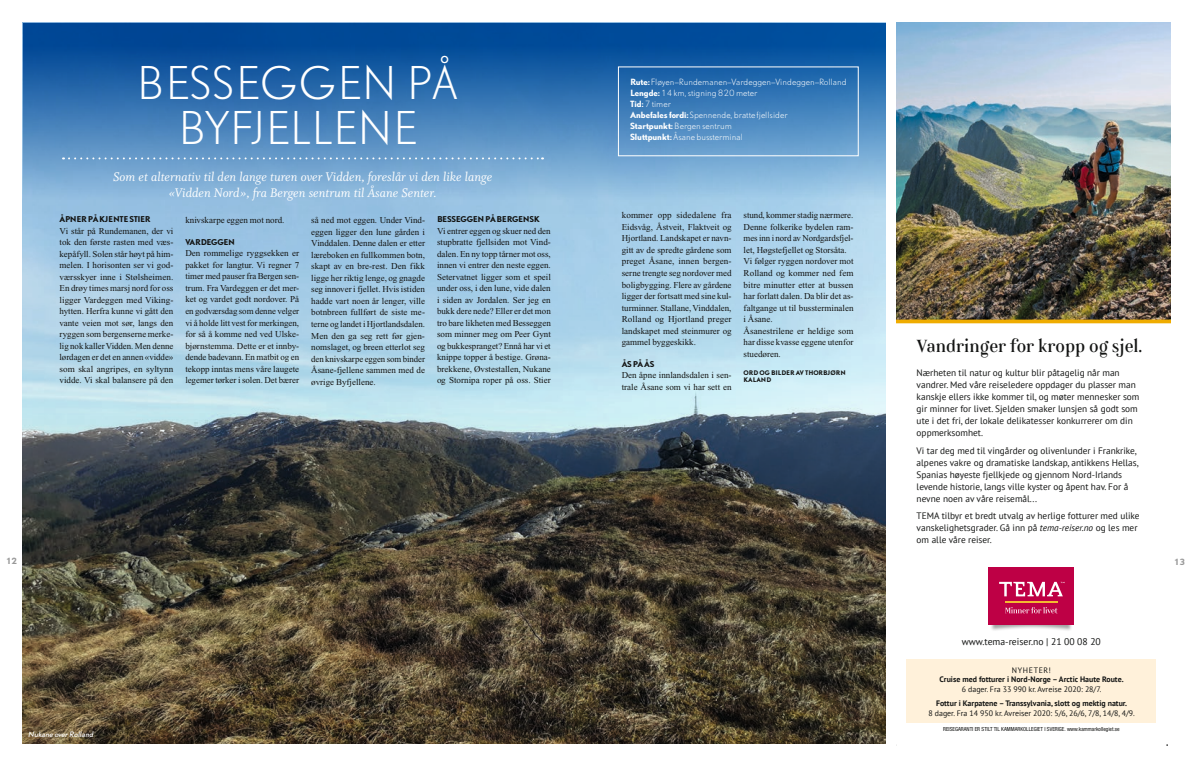
<style>
.page{position:relative;width:1191px;height:766px;background:#fff}
.page>*{position:absolute;margin:0;border:0;box-sizing:border-box;transform-origin:0 0}
._1_DNT_Heading{font:300 42px/45px "DTL Nobel T";color:#fff;text-align:center}
.t1{font:17.7px "Catacumba Pro";color:#131413}
._1_DNT_Ingress{font:14px/16px "Whitman Italic LF";color:#fff;text-align:center}
.t2{font:9.6px "PT Sans";color:#131413}
.t3{font:9.3px/12.1px "PT Sans";color:#131413}
._1_DNT_Brødtekst_9_1{font:9px/11.5px "Times New Roman";color:#131413;text-align:justify}
._1_DNT_mellomtittel{font:300 8px "DTL Nobel T";color:#fff}
.t4{font:700 8px "DTL Nobel T";color:#999}
.t5{font:7.9px/9.3px "PT Sans";color:#131413;text-align:center}
.t6{font:700 7.9px/9.3px "PT Sans";color:#131413;text-align:center}
._1_DNT_mellomtittel-2{font:700 7.5px "DTL Nobel T";letter-spacing:-.03em;color:#131413}
._1_DNT_Bildetekst{font:italic 7px "DTL Nobel T";color:#fff}
._1_DTL_byline{font:700 5.9px/7.2px "DTL Nobel T";color:#131413}
.t7{font:condensed 5.6px "Helvetica Neue";color:#131413}
.s1{font-weight:700}
.s2{font-style:italic}
.s3{font-weight:400}
</style>
<div class="page">
<img style="left:23px;top:23px;width:862px;height:720px">
<svg style="left:23px;top:24px;width:862px;height:190px;background:#4884bc"></svg>
<div style="left:618px;top:67px;width:240px;height:89px;border:1px solid #fff"></div>
<img style="left:896px;top:23px;width:274px;height:296px">
<div style="left:990px;top:615px;width:82px;height:16px;background:#131413;opacity:.4"></div>
<div style="left:988px;top:567px;width:86px;height:58px;background:#be0045"></div>
<hr style="left:1005px;top:601px;width:52px;height:1px;background:#f3b930">
<svg style="left:999px;top:581px;width:65px;height:15px"></svg>
<svg style="left:1005px;top:607px;width:53px;height:7px"></svg>
<svg style="left:896px;top:319px;width:274px;height:4px"></svg>
<div style="left:906px;top:659px;width:250px;height:63px;background:#fff1da"></div>
<svg style="left:63px;top:157px;width:480px;height:2px"></svg>
<p class="_1_DNT_Heading" style="left:136px;top:60px;width:324px">BESSEGGEN PÅ<br>BYFJELLENE</p>
<p class="_1_DNT_Ingress" style="left:113px;top:169px;width:381px">Som et alternativ til den lange turen over Vidden, foreslår vi den like lange «Vidden Nord», fra Bergen sentrum til Åsane Senter.</p>
<p class="_1_DNT_mellomtittel-2" style="left:60px;top:214px;width:93px">ÅPNER PÅ KJENTE STIER</p>
<p class="_1_DNT_Brødtekst_9_1" style="left:60px;top:225px;width:115px">Vi står på Rundemanen, der vi tok den første rasten med væs&shy;kepåfyll. Solen står høyt på him&shy;melen. I horisonten ser vi god&shy;værsskyer inne i Stølsheimen.<br>En drøy times marsj nord for oss ligger Vardeggen med Viking&shy;hytten. Herfra kunne vi gått den vante veien mot sør, langs den ryggen som bergenserne merke&shy;lig nok kaller Vidden. Men denne lørdagen er det en annen «vidde» som skal angripes, en syltynn vidde. Vi skal balansere på den</p>
<p class="_1_DNT_Brødtekst_9_1" style="left:185px;top:214px;width:101px">knivskarpe eggen mot nord.</p>
<p class="_1_DNT_mellomtittel-2" style="left:185px;top:237px;width:51px">VARDEGGEN</p>
<p class="_1_DNT_Brødtekst_9_1" style="left:185px;top:247px;width:115px">Den rommelige ryggsekken er pakket for langtur. Vi regner 7 timer med pauser fra Bergen sen&shy;trum. Fra Vardeggen er det mer&shy;ket og vardet godt nordover. På en godværsdag som denne velger vi å holde litt vest for merkingen, for så å komme ned ved Ulske&shy;bjørnstemma. Dette er et innby&shy;dende badevann. En matbit og en tekopp inntas mens våre laugete legemer tørker i solen. Det bærer</p>
<p class="_1_DNT_Brødtekst_9_1" style="left:311px;top:214px;width:115px">så ned mot eggen. Under Vind&shy;eggen ligger den lune gården i Vinddalen. Denne dalen er etter læreboken en fullkommen botn, skapt av en bre-rest. Den fikk ligge her riktig lenge, og gnagde seg innover i fjellet. Hvis istiden hadde vart noen år lenger, ville botnbreen fullført de siste me&shy;terne og landet i Hjortlandsdalen.<br>Men den ga seg rett før gjen&shy;nomslaget, og breen etterlot seg den knivskarpe eggen som binder Åsane-fjellene sammen med de øvrige Byfjellene.</p>
<p class="_1_DNT_mellomtittel-2" style="left:437px;top:214px;width:104px">BESSEGGEN PÅ BERGENSK</p>
<p class="_1_DNT_Brødtekst_9_1" style="left:437px;top:225px;width:115px">Vi entrer eggen og skuer ned den stupbratte fjellsiden mot Vind&shy;dalen. En ny topp tårner mot oss, innen vi entrer den neste eggen.<br>Setervatnet ligger som et speil under oss, i den lune, vide dalen i siden av Jordalen. Ser jeg en bukk dere nede? Eller er det mon tro bare likheten med Besseggen som minner meg om Peer Gynt og bukkespranget? Ennå har vi et knippe topper å bestige. Grøna&shy;brekkene, Øvstestallen, Nukane og Stornipa roper på oss. Stier</p>
<p class="_1_DNT_mellomtittel" style="left:630px;top:77px;width:218px"><span class="s1">Rute:</span> Fløyen–Rundemanen–Vardeggen–Vindeggen–Rolland</p>
<p class="_1_DNT_mellomtittel" style="left:630px;top:88px;width:129px"><span class="s1">Lengde:</span> 14 km, stigning 820 meter</p>
<p class="_1_DNT_mellomtittel" style="left:630px;top:99px;width:42px"><span class="s1">Tid:</span> 7 timer</p>
<p class="_1_DNT_mellomtittel" style="left:630px;top:110px;width:159px"><span class="s1">Anbefales fordi:</span> Spennende, bratte fjellsider</p>
<p class="_1_DNT_mellomtittel" style="left:630px;top:121px;width:103px"><span class="s1">Startpunkt:</span> Bergen sentrum</p>
<p class="_1_DNT_mellomtittel" style="left:630px;top:132px;width:114px"><span class="s1">Sluttpunkt:</span> Åsane bussterminal</p>
<p class="_1_DNT_Brødtekst_9_1" style="left:621px;top:210px;width:111px">kommer opp sidedalene fra Eidsvåg, Åstveit, Flaktveit og Hjortland. Landskapet er navn&shy;gitt av de spredte gårdene som preget Åsane, innen bergen&shy;serne trengte seg nordover med boligbygging. Flere av gårdene ligger der fortsatt med sine kul&shy;turminner. Stallane, Vinddalen, Rolland og Hjortland preger landskapet med steinmurer og gammel byggeskikk.</p>
<p class="_1_DNT_mellomtittel-2" style="left:621px;top:358px;width:34px">ÅS PÅ ÅS</p>
<p class="_1_DNT_Brødtekst_9_1" style="left:621px;top:369px;width:111px">Den åpne innlandsdalen i sen&shy;trale Åsane som vi har sett en</p>
<p class="_1_DNT_Brødtekst_9_1" style="left:743px;top:210px;width:111px">stund, kommer stadig nærmere.<br>Denne folkerike bydelen ram&shy;mes inn i nord av Nordgardsfjel&shy;let, Høgstefjellet og Storsåta.</p>
<p class="_1_DNT_Brødtekst_9_1" style="left:743px;top:256px;width:111px">Vi følger ryggen nordover mot Rolland og kommer ned fem bitre minutter etter at bussen har forlatt dalen. Da blir det as&shy;faltgange ut til bussterminalen i Åsane.</p>
<p class="_1_DNT_Brødtekst_9_1" style="left:743px;top:325px;width:111px">Åsanestrilene er heldige som har disse kvasse eggene utenfor stuedøren.</p>
<p class="_1_DTL_byline" style="left:743px;top:369px;width:104px">ORD OG BILDER AV THORBJØRN<br>KALAND</p>
<p class="t1" style="left:916px;top:333px;width:227px">Vandringer for kropp og sjel.</p>
<p class="t3" style="left:916px;top:366px;width:224px">Nærheten til natur og kultur blir påtagelig når man vandrer. Med våre reiseledere oppdager du plasser man kanskje ellers ikke kommer til, og møter mennesker som gir minner for livet. Sjelden smaker lunsjen så godt som ute i det fri, der lokale delikatesser konkurrerer om din oppmerksomhet.</p>
<p class="t3" style="left:916px;top:444px;width:224px">Vi tar deg med til vingårder og olivenlunder i Frankrike, alpenes vakre og dramatiske landskap, antikkens Hellas, Spanias høyeste fjellkjede og gjennom Nord-Irlands levende historie, langs ville kyster og åpent hav. For å nevne noen av våre reisemål...</p>
<p class="t3" style="left:916px;top:509px;width:224px">TEMA tilbyr et bredt utvalg av herlige fotturer med ulike vanskelighetsgrader. Gå inn på <span class="s2">tema-reiser.no</span> og les mer om alle våre reiser.</p>
<p class="t4" style="left:6px;top:555px;width:13px">12</p>
<p class="t4" style="left:1173px;top:556px;width:13px">13</p>
<p class="_1_DNT_Bildetekst" style="left:28px;top:729px;width:67px">Nukane over Rolland</p>
<p class="t2" style="left:961px;top:635px;width:141px">www.tema-reiser.no | 21 00 08 20</p>
<p class="t6" style="left:939px;top:665px;width:185px"><span class="s3">NYHETER!<br></span>Cruise med fotturer i Nord-Norge – Arctic Haute Route.<br><span class="s3">6 dager. Fra 33 990 kr. Avreise 2020: 28/7.</span></p>
<p class="t5" style="left:928px;top:698px;width:208px"><span class="s1">Fottur i Karpatene – Transsylvania, slott og mektig natur.<br></span>8 dager. Fra 14 950 kr. Avreiser 2020: 5/6, 26/6, 7/8, 14/8, 4/9.</p>
<p class="t7" style="left:943px;top:725px;width:178px">REISEGARANTI ER STILT TIL KAMMARKOLLEGIET I SVERIGE. www.kammarkollegiet.se</p>
</div>
